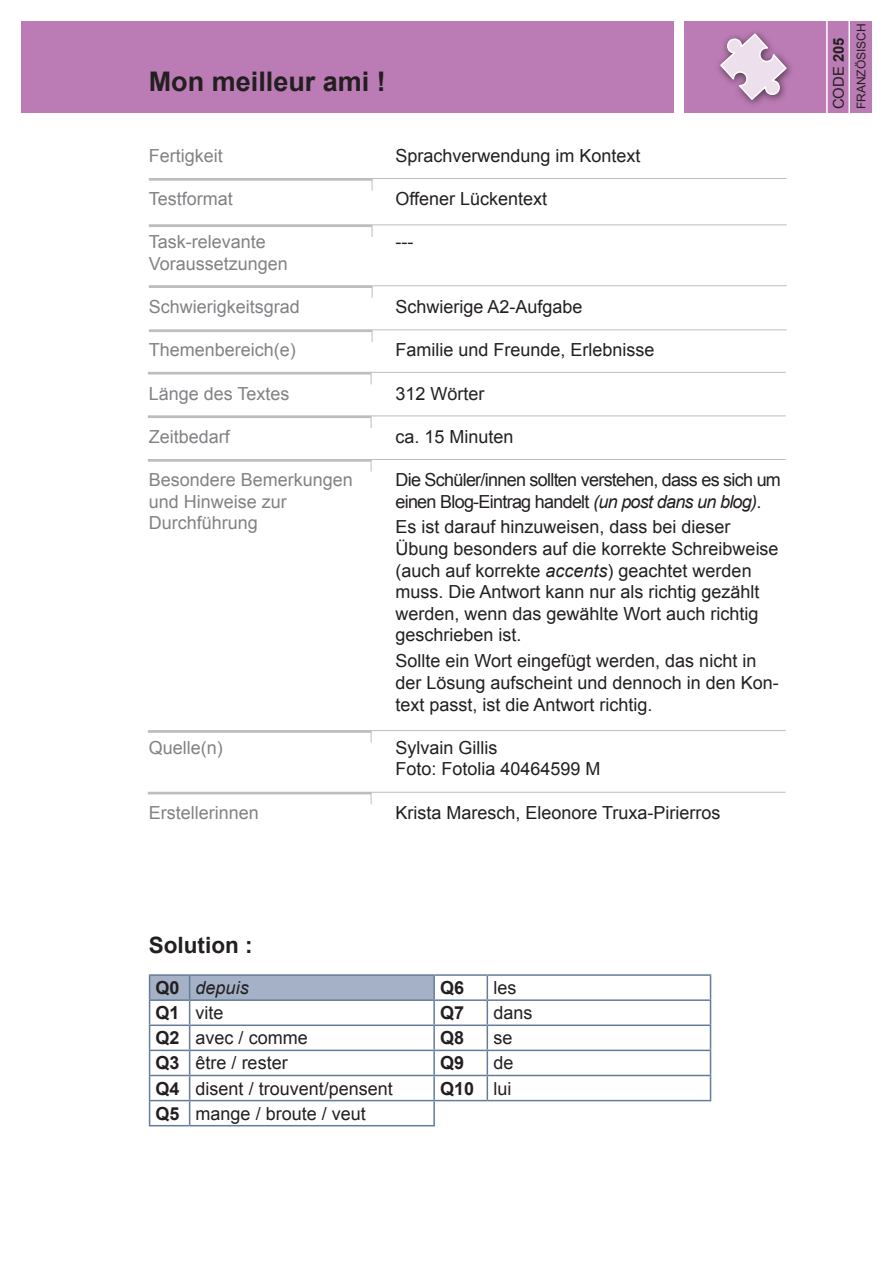
<style>
.page{position:relative;width:893px;height:1263px;background:#fff}
.page>*{position:absolute;margin:0;border:0;box-sizing:border-box;transform-origin:0 0}
.Aufgabe_Headline{font:700 27px "Arial";color:#231f20}
.t1{font:700 22.5px "Arial";color:#231f20}
.Beschreibung_Tabelle{font:18px/21.6px "Arial";color:#231f20}
.Beschreibung_Tabelle-2{font:18px/21.6px "Arial";color:#808285}
.Beschreibung_Tabelle-3{font:18px/21.6px "Arial";letter-spacing:-.04em;color:#231f20}
.t2{font:700 18px "Arial";color:#231f20}
.t3{font:italic 18px "Arial";color:#231f20}
.t4{font:14.85px "Arial";color:#231f20}
.t5{font:12px "Arial";color:#231f20}
.s1{font-style:italic}
.s2{font-weight:700}
</style>
<div class="page">
<div style="left:685px;top:21px;width:187px;height:92px;background:#bb7bb4"></div>
<div style="left:21px;top:21px;width:652px;height:92px;background:#bb7bb4"></div>
<hr style="left:848px;top:20px;width:2px;height:93px;background:#fff">
<hr style="left:826px;top:20px;width:2px;height:93px;background:#fff">
<hr style="left:149px;top:178px;width:638px;height:1px;background:#bcbdc0">
<hr style="left:149px;top:178px;width:223px;height:3px;background:#bcbdc0">
<svg style="left:372px;top:179px;width:1px;height:12px"></svg>
<hr style="left:149px;top:329px;width:638px;height:1px;background:#bcbdc0">
<hr style="left:149px;top:330px;width:223px;height:2px;background:#bcbdc0">
<svg style="left:372px;top:330px;width:1px;height:12px"></svg>
<hr style="left:149px;top:224px;width:638px;height:1px;background:#bcbdc0">
<hr style="left:149px;top:225px;width:223px;height:2px;background:#bcbdc0">
<svg style="left:372px;top:225px;width:1px;height:12px"></svg>
<hr style="left:149px;top:285px;width:638px;height:1px;background:#bcbdc0">
<hr style="left:149px;top:286px;width:223px;height:2px;background:#bcbdc0">
<svg style="left:372px;top:286px;width:1px;height:12px"></svg>
<hr style="left:148px;top:372px;width:638px;height:1px;background:#bcbdc0">
<hr style="left:148px;top:372px;width:223px;height:2px;background:#bcbdc0">
<hr style="left:148px;top:415px;width:638px;height:1px;background:#bcbdc0">
<hr style="left:148px;top:416px;width:223px;height:2px;background:#bcbdc0">
<svg style="left:371px;top:416px;width:1px;height:12px"></svg>
<hr style="left:148px;top:459px;width:638px;height:1px;background:#bcbdc0">
<hr style="left:148px;top:459px;width:223px;height:3px;background:#bcbdc0">
<svg style="left:371px;top:460px;width:1px;height:12px"></svg>
<hr style="left:148px;top:730px;width:638px;height:1px;background:#bcbdc0">
<hr style="left:148px;top:730px;width:223px;height:3px;background:#bcbdc0">
<svg style="left:371px;top:731px;width:1px;height:12px"></svg>
<hr style="left:148px;top:792px;width:638px;height:1px;background:#bcbdc0">
<hr style="left:148px;top:792px;width:223px;height:2px;background:#bcbdc0">
<svg style="left:719px;top:32px;width:69px;height:69px"></svg>
<hr style="left:149px;top:974px;width:41px;height:2px;background:#647b99">
<hr style="left:190px;top:974px;width:244px;height:2px;background:#647b99">
<hr style="left:434px;top:974px;width:53px;height:2px;background:#647b99">
<hr style="left:487px;top:974px;width:224px;height:2px;background:#647b99">
<svg style="left:149px;top:975px;width:562px;height:150px"></svg>
<hr style="left:434px;top:1100px;width:53px;height:1px;background:#647b99">
<hr style="left:433px;top:1101px;width:2px;height:24px;background:#647b99">
<hr style="left:487px;top:1100px;width:224px;height:1px;background:#647b99">
<hr style="left:149px;top:1125px;width:41px;height:1px;background:#647b99">
<hr style="left:190px;top:1125px;width:245px;height:1px;background:#647b99">
<p class="Aufgabe_Headline" style="left:149px;top:64px;width:239px">Mon meilleur ami !</p>
<p class="Beschreibung_Tabelle-2" style="left:149px;top:145px;width:76px">Fertigkeit</p>
<p class="Beschreibung_Tabelle-2" style="left:149px;top:188px;width:86px">Testformat</p>
<p class="Beschreibung_Tabelle-2" style="left:149px;top:231px;width:141px">Task-relevante<br>Voraussetzungen</p>
<p class="Beschreibung_Tabelle-2" style="left:149px;top:296px;width:153px">Schwierigkeitsgrad</p>
<p class="Beschreibung_Tabelle-2" style="left:149px;top:339px;width:149px">Themenbereich(e)</p>
<p class="Beschreibung_Tabelle-2" style="left:149px;top:383px;width:142px">Länge des Textes</p>
<p class="Beschreibung_Tabelle-2" style="left:149px;top:426px;width:83px">Zeitbedarf</p>
<p class="Beschreibung_Tabelle-2" style="left:149px;top:469px;width:206px">Besondere Bemerkungen und Hinweise zur<br>Durchführung</p>
<p class="Beschreibung_Tabelle-2" style="left:149px;top:737px;width:76px">Quelle(n)</p>
<p class="Beschreibung_Tabelle-2" style="left:149px;top:801px;width:112px">Erstellerinnen</p>
<p class="Beschreibung_Tabelle" style="left:395px;top:145px;width:247px">Sprachverwendung im Kontext</p>
<p class="Beschreibung_Tabelle" style="left:395px;top:188px;width:153px">Offener Lückentext</p>
<p class="Beschreibung_Tabelle" style="left:395px;top:231px;width:19px">---</p>
<p class="Beschreibung_Tabelle" style="left:395px;top:296px;width:189px">Schwierige A2-Aufgabe</p>
<p class="Beschreibung_Tabelle" style="left:395px;top:339px;width:261px">Familie und Freunde, Erlebnisse</p>
<p class="Beschreibung_Tabelle" style="left:395px;top:383px;width:91px">312 Wörter</p>
<p class="Beschreibung_Tabelle" style="left:395px;top:426px;width:120px">ca. 15 Minuten</p>
<p class="Beschreibung_Tabelle-3" style="left:395px;top:469px;width:387px">Die Schüler/innen sollten verstehen, dass es sich um einen Blog-Eintrag handelt <span class="s1">(un post dans un blog)</span>.</p>
<p class="Beschreibung_Tabelle" style="left:395px;top:516px;width:385px">Es ist darauf hinzuweisen, dass bei dieser Übung besonders auf die korrekte Schreibweise (auch auf korrekte <span class="s1">accents</span>) geachtet werden muss. Die Antwort kann nur als richtig gezählt werden, wenn das gewählte Wort auch richtig geschrieben ist.</p>
<p class="Beschreibung_Tabelle" style="left:395px;top:650px;width:385px">Sollte ein Wort eingefügt werden, das nicht in der Lösung aufscheint und dennoch in den Kon&shy;text passt, ist die Antwort richtig.</p>
<p class="Beschreibung_Tabelle" style="left:395px;top:737px;width:104px">Sylvain Gillis</p>
<p class="Beschreibung_Tabelle" style="left:395px;top:758px;width:207px">Foto: Fotolia 40464599 M</p>
<p class="Beschreibung_Tabelle" style="left:395px;top:801px;width:327px">Krista Maresch, Eleonore Truxa-Pirierros</p>
<p class="t1" style="left:149px;top:930px;width:105px">Solution :</p>
<p class="t2" style="left:156px;top:976px;width:26px">Q0</p>
<p class="t3" style="left:196px;top:976px;width:55px">depuis</p>
<p class="t2" style="left:440px;top:976px;width:26px">Q6</p>
<p class="Beschreibung_Tabelle" style="left:493px;top:977px;width:25px">les</p>
<p class="t2" style="left:156px;top:1001px;width:26px">Q1</p>
<p class="Beschreibung_Tabelle" style="left:196px;top:1002px;width:30px">vite</p>
<p class="t2" style="left:440px;top:1001px;width:26px">Q7</p>
<p class="Beschreibung_Tabelle" style="left:493px;top:1002px;width:41px">dans</p>
<p class="t2" style="left:156px;top:1026px;width:26px">Q2</p>
<p class="Beschreibung_Tabelle" style="left:196px;top:1027px;width:114px">avec / comme</p>
<p class="t2" style="left:440px;top:1026px;width:26px">Q8</p>
<p class="Beschreibung_Tabelle" style="left:493px;top:1027px;width:21px">se</p>
<p class="t2" style="left:156px;top:1051px;width:26px">Q3</p>
<p class="Beschreibung_Tabelle" style="left:196px;top:1052px;width:94px">être / rester</p>
<p class="t2" style="left:440px;top:1051px;width:26px">Q9</p>
<p class="Beschreibung_Tabelle" style="left:493px;top:1052px;width:22px">de</p>
<p class="t2" style="left:156px;top:1076px;width:26px">Q4</p>
<p class="Beschreibung_Tabelle" style="left:196px;top:1078px;width:199px">disent / trouvent/pensent</p>
<p class="t2" style="left:440px;top:1076px;width:36px">Q10</p>
<p class="Beschreibung_Tabelle" style="left:493px;top:1078px;width:19px">lui</p>
<p class="t2" style="left:156px;top:1101px;width:26px">Q5</p>
<p class="Beschreibung_Tabelle" style="left:196px;top:1103px;width:172px">mange / broute / veut</p>
<p class="t4" style="left:829px;top:109px;width:73px;rotate:-90deg">CODE <span class="s2">205</span></p>
<p class="t5" style="left:853px;top:109px;width:88px;rotate:-90deg">FRANZÖSISCH</p>
</div>
